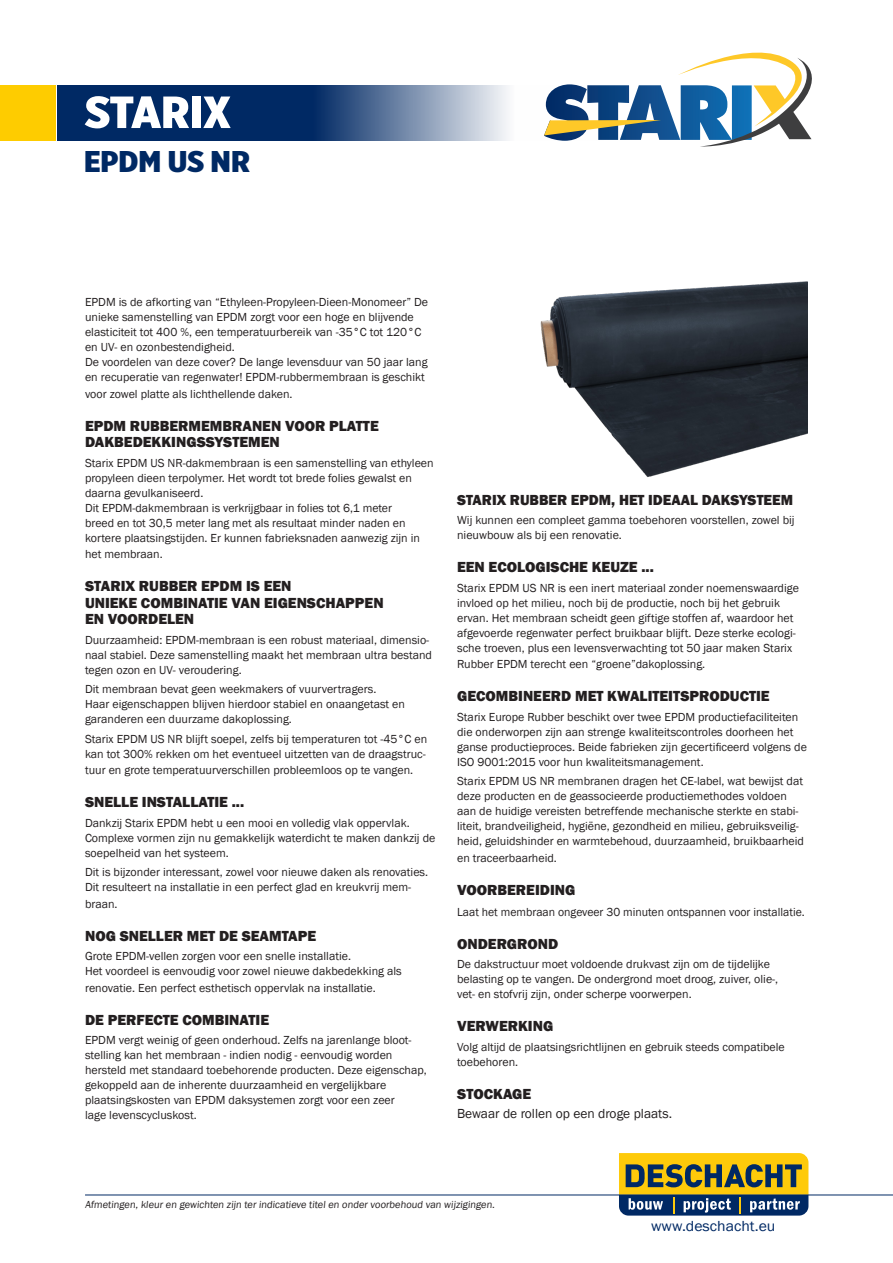
<style>
.page{position:relative;width:893px;height:1263px;background:#fff}
.page>*{position:absolute;margin:0;border:0;box-sizing:border-box;transform-origin:0 0}
.t1{font:900 45px "Gotham X Narrow";color:#fff;scale:1.2 1}
.t2{font:900 30px "Gotham X Narrow";color:#002964;scale:1.2 1}
.t3{font:800 15px/16.5px "Franklin Gothic";color:#231f20}
.t4{font:15px "Franklin Gothic";color:#002964;scale:1.05 1}
.t5{font:13.5px "Franklin Gothic";color:#231f20}
.t6{font:12px/15px "Franklin Gothic";color:#231f20}
.t7{font:10.5px "Franklin Gothic";color:#231f20}
</style>
<div class="page">
<svg style="left:57px;top:85px;width:451px;height:55px;background:#345583"></svg>
<svg style="left:544px;top:52px;width:268px;height:95px"></svg>
<div style="left:0;top:85px;width:55px;height:55px;background:#fecc00"></div>
<svg style="left:617px;top:1153px;width:193px;height:63px;background:#8b8547"></svg>
<hr style="left:85px;top:1194px;width:808px;height:1px;background:#002964">
<img style="left:540px;top:282px;width:268px;height:195px">
<p class="t1" style="left:85px;top:84px;width:123px">STARIX</p>
<p class="t2" style="left:84px;top:142px;width:140px">EPDM US NR</p>
<p class="t6" style="left:85px;top:295px;width:345px">EPDM is de afkorting van “Ethyleen-Propyleen-Dieen-Monomeer” De unieke samenstelling van EPDM zorgt voor een hoge en blijvende elasticiteit tot 400 %, een temperatuurbereik van -35°C tot 120°C en UV- en ozonbestendigheid.<br>De voordelen van deze cover? De lange levensduur van 50 jaar lang en recuperatie van regenwater! EPDM-rubbermembraan is geschikt</p>
<p class="t6" style="left:85px;top:386px;width:209px">voor zowel platte als lichthellende daken.</p>
<p class="t3" style="left:85px;top:417px;width:295px">EPDM RUBBERMEMBRANEN VOOR PLATTE<br>DAKBEDEKKINGSSYSTEMEN</p>
<p class="t6" style="left:85px;top:455px;width:350px">Starix EPDM US NR-dakmembraan is een samenstelling van ethyleen propyleen dieen terpolymer. Het wordt tot brede folies gewalst en daarna gevulkaniseerd.</p>
<p class="t6" style="left:85px;top:500px;width:336px">Dit EPDM-dakmembraan is verkrijgbaar in folies tot 6,1 meter breed en tot 30,5 meter lang met als resultaat minder naden en kortere plaatsingstijden. Er kunnen fabrieksnaden aanwezig zijn in</p>
<p class="t6" style="left:85px;top:547px;width:79px">het membraan.</p>
<p class="t3" style="left:85px;top:578px;width:300px">STARIX RUBBER EPDM IS EEN<br>UNIEKE COMBINATIE VAN EIGENSCHAPPEN<br>EN VOORDELEN</p>
<p class="t6" style="left:85px;top:632px;width:348px">Duurzaamheid: EPDM-membraan is een robust materiaal, dimensio&shy;naal stabiel. Deze samenstelling maakt het membraan ultra bestand tegen ozon en UV- veroudering.</p>
<p class="t6" style="left:85px;top:682px;width:321px">Dit membraan bevat geen weekmakers of vuurvertragers.<br>Haar eigenschappen blijven hierdoor stabiel en onaangetast en garanderen een duurzame dakoplossing.</p>
<p class="t6" style="left:85px;top:731px;width:344px">Starix EPDM US NR blijft soepel, zelfs bij temperaturen tot -45°C en kan tot 300% rekken om het eventueel uitzetten van de draagstruc-</p>
<p class="t6" style="left:85px;top:763px;width:330px">tuur en grote temperatuurverschillen probleemloos op te vangen.</p>
<p class="t3" style="left:85px;top:794px;width:161px">SNELLE INSTALLATIE ...</p>
<p class="t6" style="left:85px;top:815px;width:352px">Dankzij Starix EPDM hebt u een mooi en volledig vlak oppervlak.<br>Complexe vormen zijn nu gemakkelijk waterdicht te maken dankzij de soepelheid van het systeem.</p>
<p class="t6" style="left:85px;top:865px;width:345px">Dit is bijzonder interessant, zowel voor nieuwe daken als renovaties.<br>Dit resulteert na installatie in een perfect glad en kreukvrij mem-</p>
<p class="t6" style="left:85px;top:896px;width:34px">braan.</p>
<p class="t3" style="left:85px;top:927px;width:233px">NOG SNELLER MET DE SEAMTAPE</p>
<p class="t6" style="left:85px;top:949px;width:318px">Grote EPDM-vellen zorgen voor een snelle installatie.<br>Het voordeel is eenvoudig voor zowel nieuwe dakbedekking als</p>
<p class="t6" style="left:85px;top:980px;width:292px">renovatie. Een perfect esthetisch oppervlak na installatie.</p>
<p class="t3" style="left:85px;top:1011px;width:186px">DE PERFECTE COMBINATIE</p>
<p class="t6" style="left:85px;top:1033px;width:343px">EPDM vergt weinig of geen onderhoud. Zelfs na jarenlange bloot&shy;stelling kan het membraan - indien nodig - eenvoudig worden hersteld met standaard toebehorende producten. Deze eigenschap,</p>
<p class="t6" style="left:85px;top:1078px;width:311px">gekoppeld aan de inherente duurzaamheid en vergelijkbare plaatsingskosten van EPDM daksystemen zorgt voor een zeer</p>
<p class="t6" style="left:85px;top:1108px;width:113px">lage levenscycluskost.</p>
<p class="t3" style="left:457px;top:491px;width:337px">STARIX RUBBER EPDM, HET IDEAAL DAKSYSTEEM</p>
<p class="t6" style="left:457px;top:513px;width:339px">Wij kunnen een compleet gamma toebehoren voorstellen, zowel bij nieuwbouw als bij een renovatie.</p>
<p class="t3" style="left:457px;top:559px;width:198px">EEN ECOLOGISCHE KEUZE ...</p>
<p class="t6" style="left:457px;top:581px;width:343px">Starix EPDM US NR is een inert materiaal zonder noemenswaardige invloed op het milieu, noch bij de productie, noch bij het gebruik ervan. Het membraan scheidt geen giftige stoffen af, waardoor het afgevoerde regenwater perfect bruikbaar blijft. Deze sterke ecologi&shy;sche troeven, plus een levensverwachting tot 50 jaar maken Starix</p>
<p class="t6" style="left:457px;top:657px;width:250px">Rubber EPDM terecht een “groene”dakoplossing.</p>
<p class="t3" style="left:457px;top:688px;width:314px">GECOMBINEERD MET KWALITEITSPRODUCTIE</p>
<p class="t6" style="left:457px;top:710px;width:351px">Starix Europe Rubber beschikt over twee EPDM productiefaciliteiten die onderworpen zijn aan strenge kwaliteitscontroles doorheen het ganse productieproces. Beide fabrieken zijn gecertificeerd volgens de ISO 9001:2015 voor hun kwaliteitsmanagement.</p>
<p class="t6" style="left:457px;top:774px;width:348px">Starix EPDM US NR membranen dragen het CE-label, wat bewijst dat deze producten en de geassocieerde productiemethodes voldoen aan de huidige vereisten betreffende mechanische sterkte en stabi&shy;liteit, brandveiligheid, hygiëne, gezondheid en milieu, gebruiksveilig&shy;heid, geluidshinder en warmtebehoud, duurzaamheid, bruikbaarheid</p>
<p class="t6" style="left:457px;top:851px;width:101px">en traceerbaarheid.</p>
<p class="t3" style="left:457px;top:881px;width:120px">VOORBEREIDING</p>
<p class="t6" style="left:457px;top:905px;width:349px">Laat het membraan ongeveer 30 minuten ontspannen voor installatie.</p>
<p class="t3" style="left:457px;top:935px;width:103px">ONDERGROND</p>
<p class="t6" style="left:457px;top:957px;width:323px">De dakstructuur moet voldoende drukvast zijn om de tijdelijke belasting op te vangen. De ondergrond moet droog, zuiver, olie-, vet- en stofvrij zijn, onder scherpe voorwerpen.</p>
<p class="t3" style="left:457px;top:1018px;width:98px">VERWERKING</p>
<p class="t6" style="left:457px;top:1040px;width:329px">Volg altijd de plaatsingsrichtlijnen en gebruik steeds compatibele toebehoren.</p>
<p class="t3" style="left:457px;top:1085px;width:76px">STOCKAGE</p>
<p class="t5" style="left:457px;top:1105px;width:216px">Bewaar de rollen op een droge plaats.</p>
<p class="t7" style="left:85px;top:1198px;width:413px">Afmetingen, kleur en gewichten zijn ter indicatieve titel en onder voorbehoud van wijzigingen.</p>
<p class="t4" style="left:651px;top:1217px;width:120px">www.deschacht.eu</p>
</div>
